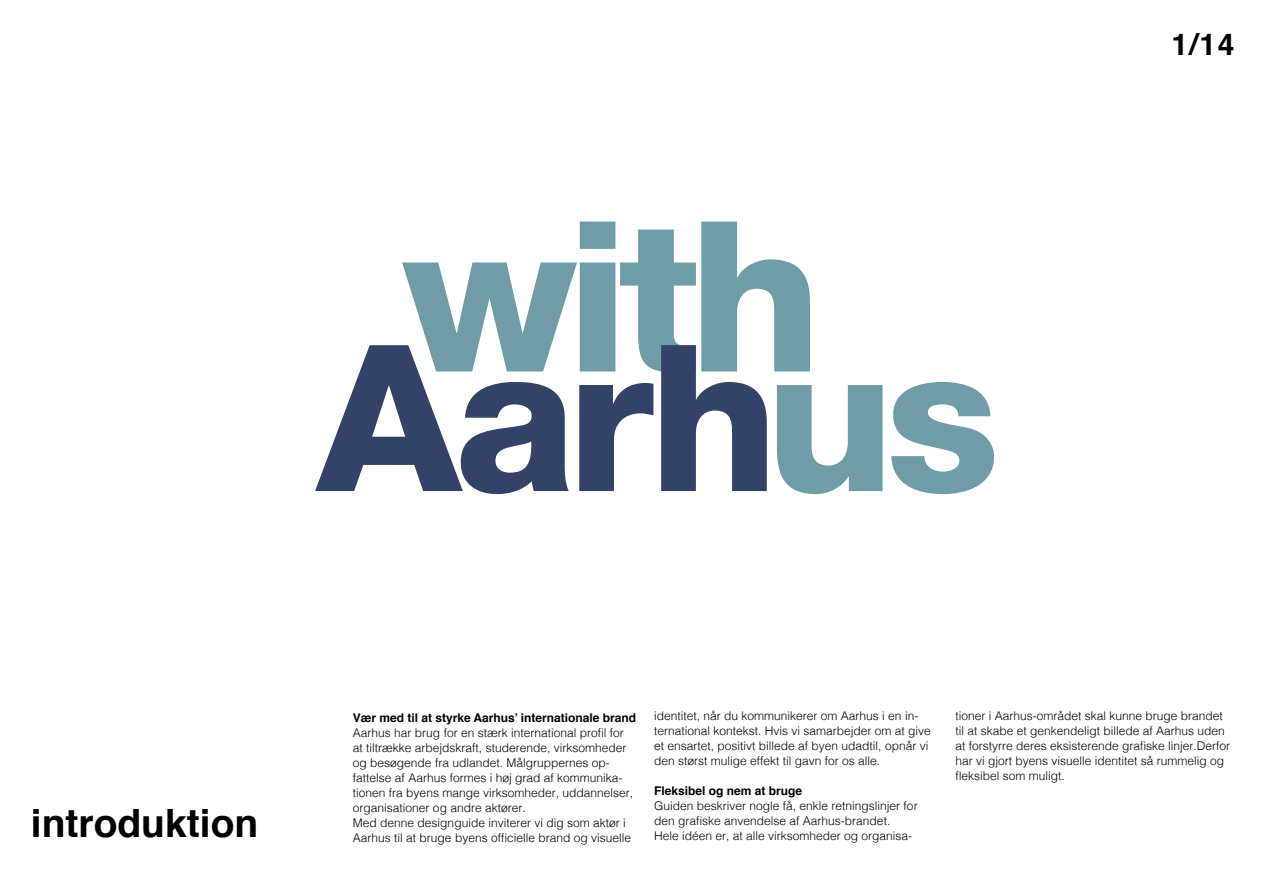
<style>
.page{position:relative;width:1263px;height:893px;background:#fff}
.page>*{position:absolute;margin:0;border:0;box-sizing:border-box;transform-origin:0 0}
.t1{font:800 210px "Helvetica Neue";color:#709ca8}
.t2{font:700 39px "Helvetica";color:#000}
.t3{font:700 30px "Helvetica";color:#000}
.t4{font:300 12px/15px "Helvetica";color:#000}
.t5{font:700 12px "Helvetica";color:#000}
</style>
<div class="page">
<svg style="left:777px;top:385px;width:105px;height:109px"></svg>
<svg style="left:891px;top:382px;width:103px;height:112px"></svg>
<svg style="left:315px;top:345px;width:254px;height:149px"></svg>
<svg style="left:579px;top:383px;width:74px;height:108px"></svg>
<svg style="left:661px;top:345px;width:106px;height:146px"></svg>
<h1 class="t1" style="left:402px;top:172px;width:421px">with</h1>
<h3 class="t3" style="left:1171px;top:20px;width:64px">1/14</h3>
<h2 class="t2" style="left:31px;top:792px;width:229px">introduktion</h2>
<p class="t5" style="left:353px;top:708px;width:285px">Vær med til at styrke Aarhus’ internationale brand</p>
<p class="t4" style="left:353px;top:724px;width:282px">Aarhus har brug for en stærk international profil for at tiltrække arbejdskraft, studerende, virksomheder og besøgende fra udlandet. Målgruppernes op&shy;fattelse af Aarhus formes i høj grad af kommunika&shy;tionen fra byens mange virksomheder, uddannelser, organisationer og andre aktører.<br>Med denne designguide inviterer vi dig som aktør i Aarhus til at bruge byens officielle brand og visuelle</p>
<p class="t4" style="left:654px;top:708px;width:278px">identitet, når du kommunikerer om Aarhus i en in&shy;ternational kontekst. Hvis vi samarbejder om at give et ensartet, positivt billede af byen udadtil, opnår vi den størst mulige effekt til gavn for os alle.</p>
<p class="t5" style="left:654px;top:781px;width:150px">Fleksibel og nem at bruge</p>
<p class="t4" style="left:654px;top:798px;width:265px">Guiden beskriver nogle få, enkle retningslinjer for den grafiske anvendelse af Aarhus-brandet.<br>Hele idéen er, at alle virksomheder og organisa-</p>
<p class="t4" style="left:955px;top:708px;width:276px">tioner i Aarhus-området skal kunne bruge brandet til at skabe et genkendeligt billede af Aarhus uden at forstyrre deres eksisterende grafiske linjer.Derfor har vi gjort byens visuelle identitet så rummelig og fleksibel som muligt.</p>
</div>
